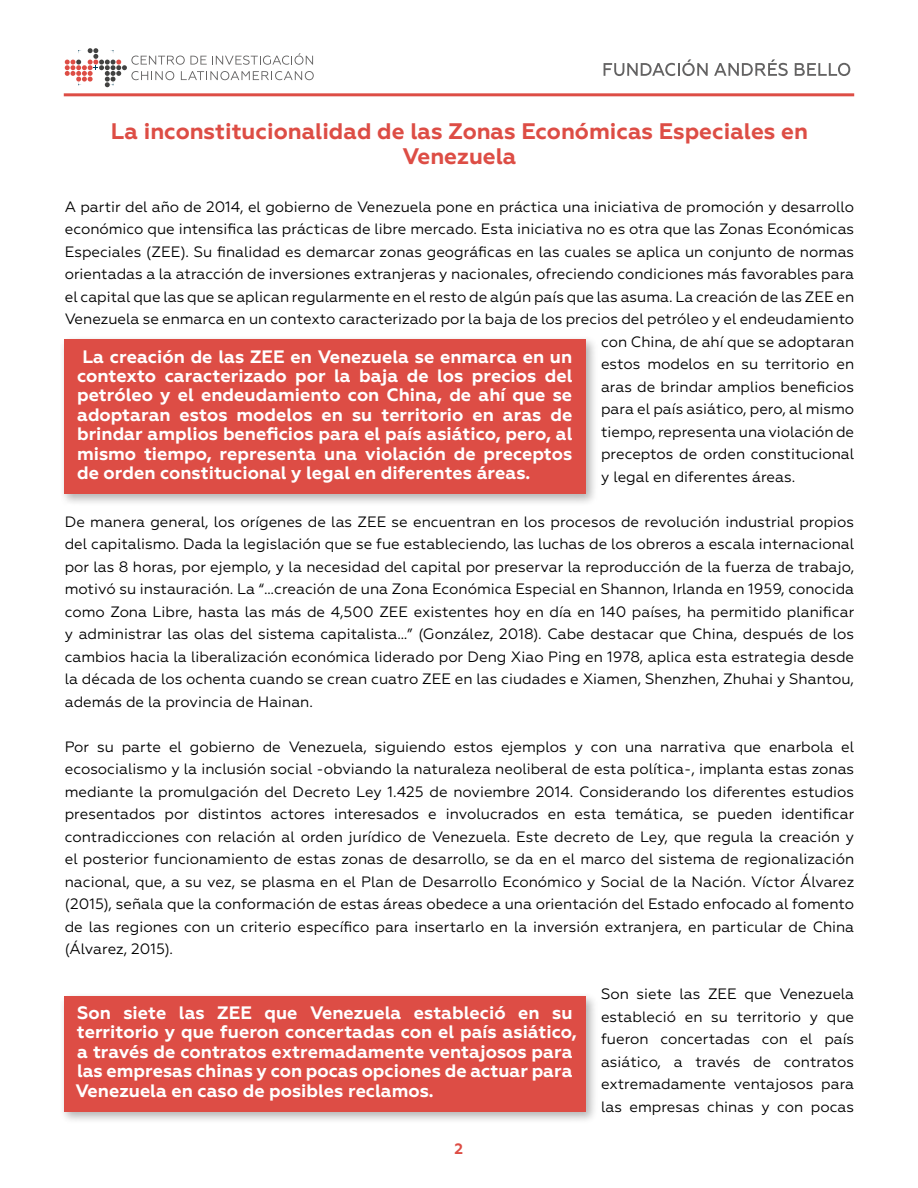
<style>
.page{position:relative;width:918px;height:1188px;background:#fff}
.page>*{position:absolute;margin:0;border:0;box-sizing:border-box;transform-origin:0 0}
.t1{font:700 22.5px/25.5px "Geometria";color:#dd4d45;text-align:center}
.t2{font:700 18px/19.4px "Geometria";color:#fff;text-align:justify}
.t3{font:15px/22.5px "Geometria";color:#000;text-align:justify}
.t4{font:700 15px "Geometria";color:#dd4d45}
</style>
<div class="page">
<svg style="left:65px;top:48px;width:249px;height:39px"></svg>
<svg style="left:604px;top:59px;width:104px;height:17px"></svg>
<svg style="left:714px;top:59px;width:74px;height:17px"></svg>
<svg style="left:795px;top:63px;width:55px;height:13px"></svg>
<hr style="left:64px;top:93px;width:790px;height:3px;background:#dd4d45">
<div style="left:60px;top:336px;width:539px;height:171px;background:#000;opacity:.3"></div>
<div style="left:64px;top:340px;width:522px;height:154px;background:#dd4d45"></div>
<div style="left:60px;top:992px;width:539px;height:132px;background:#000;opacity:.3"></div>
<div style="left:64px;top:996px;width:522px;height:115px;background:#dd4d45"></div>
<h1 class="t1" style="left:111px;top:119px;width:699px">La inconstitucionalidad de las Zonas Económicas Especiales en<br>Venezuela</h1>
<p class="t3" style="left:65px;top:195px;width:791px">A partir del año de 2014, el gobierno de Venezuela pone en práctica una iniciativa de promoción y desarrollo</p>
<p class="t3" style="left:65px;top:218px;width:791px">económico que intensifica las prácticas de libre mercado. Esta iniciativa no es otra que las Zonas Económicas</p>
<p class="t3" style="left:65px;top:240px;width:791px">Especiales (ZEE). Su finalidad es demarcar zonas geográficas en las cuales se aplica un conjunto de normas</p>
<p class="t3" style="left:65px;top:263px;width:791px">orientadas a la atracción de inversiones extranjeras y nacionales, ofreciendo condiciones más favorables para</p>
<p class="t3" style="left:65px;top:285px;width:791px">el capital que las que se aplican regularmente en el resto de algún país que las asuma. La creación de las ZEE en</p>
<p class="t3" style="left:65px;top:308px;width:791px">Venezuela se enmarca en un contexto caracterizado por la baja de los precios del petróleo y el endeudamiento</p>
<p class="t3" style="left:601px;top:330px;width:255px">con China, de ahí que se adoptaran</p>
<p class="t3" style="left:601px;top:353px;width:255px">estos modelos en su territorio en</p>
<p class="t3" style="left:601px;top:375px;width:255px">aras de brindar amplios beneficios</p>
<p class="t3" style="left:601px;top:398px;width:255px">para el país asiático, pero, al mismo</p>
<p class="t3" style="left:601px;top:420px;width:255px">tiempo, representa una violación de</p>
<p class="t3" style="left:601px;top:443px;width:255px">preceptos de orden constitucional</p>
<p class="t3" style="left:601px;top:465px;width:196px">y legal en diferentes áreas.</p>
<p class="t3" style="left:65px;top:510px;width:791px">De manera general, los orígenes de las ZEE se encuentran en los procesos de revolución industrial propios del capitalismo. Dada la legislación que se fue estableciendo, las luchas de los obreros a escala internacional por las 8 horas, por ejemplo, y la necesidad del capital por preservar la reproducción de la fuerza de trabajo, motivó su instauración. La “…creación de una Zona Económica Especial en Shannon, Irlanda en 1959, conocida como Zona Libre, hasta las más de 4,500 ZEE existentes hoy en día en 140 países, ha permitido planificar y administrar las olas del sistema capitalista…” (González, 2018). Cabe destacar que China, después de los cambios hacia la liberalización económica liderado por Deng Xiao Ping en 1978, aplica esta estrategia desde la década de los ochenta cuando se crean cuatro ZEE en las ciudades e Xiamen, Shenzhen, Zhuhai y Shantou, además de la provincia de Hainan.</p>
<p class="t3" style="left:65px;top:735px;width:791px">Por su parte el gobierno de Venezuela, siguiendo estos ejemplos y con una narrativa que enarbola el ecosocialismo y la inclusión social -obviando la naturaleza neoliberal de esta política-, implanta estas zonas mediante la promulgación del Decreto Ley 1.425 de noviembre 2014. Considerando los diferentes estudios presentados por distintos actores interesados e involucrados en esta temática, se pueden identificar contradicciones con relación al orden jurídico de Venezuela. Este decreto de Ley, que regula la creación y el posterior funcionamiento de estas zonas de desarrollo, se da en el marco del sistema de regionalización nacional, que, a su vez, se plasma en el Plan de Desarrollo Económico y Social de la Nación. Víctor Álvarez (2015), señala que la conformación de estas áreas obedece a una orientación del Estado enfocado al fomento de las regiones con un criterio específico para insertarlo en la inversión extranjera, en particular de China (Álvarez, 2015).</p>
<p class="t3" style="left:601px;top:983px;width:255px">Son siete las ZEE que Venezuela estableció en su territorio y que fueron concertadas con el país asiático, a través de contratos extremadamente ventajosos para las empresas chinas y con pocas</p>
<p class="t2" style="left:77px;top:347px;width:497px">La creación de las ZEE en Venezuela se enmarca en un contexto caracterizado por la baja de los precios del petróleo y el endeudamiento con China, de ahí que se adoptaran estos modelos en su territorio en aras de brindar amplios beneficios para el país asiático, pero, al mismo tiempo, representa una violación de preceptos de orden constitucional y legal en diferentes áreas.</p>
<p class="t2" style="left:76px;top:1003px;width:503px;text-align:left">Son siete las ZEE que Venezuela estableció en su territorio y que fueron concertadas con el país asiático, a través de contratos extremadamente ventajosos para las empresas chinas y con pocas opciones de actuar para Venezuela en caso de posibles reclamos.</p>
<p class="t4" style="left:455px;top:1140px;width:10px">2</p>
</div>
